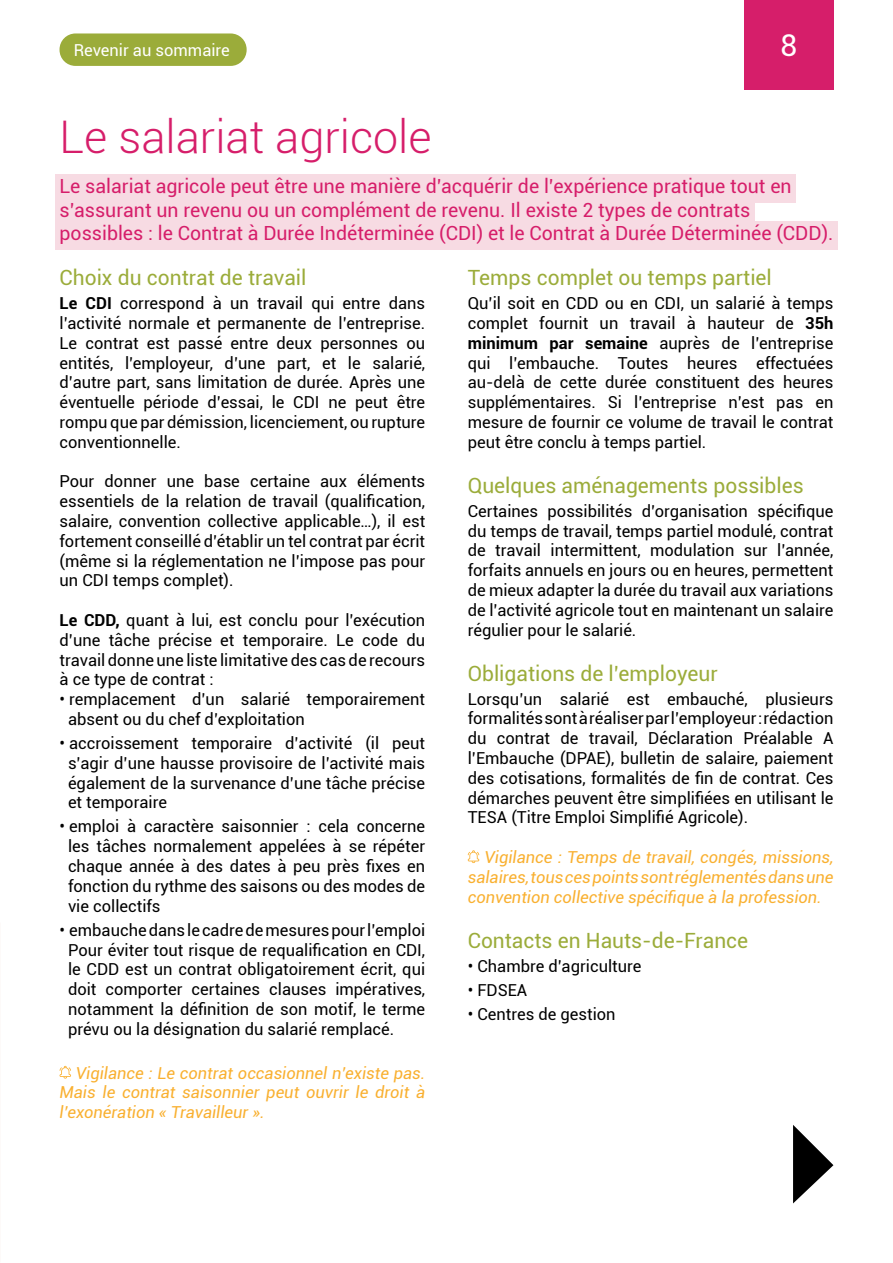
<style>
.page{position:relative;width:893px;height:1263px;background:#fff}
.page>*{position:absolute;margin:0;border:0;box-sizing:border-box;transform-origin:0 0}
.t1{font:300 45px "Roboto";color:#d61e6a}
.t2{font:30px "Roboto";color:#fff}
.t3{font:21px "Roboto";color:#9bac3a}
.t4{font:19.5px/23.4px "Roboto";color:#d61e6a}
.t5{font:16.5px/19.8px "Roboto";color:#000;text-align:justify}
.t6{font:italic 16.5px/19.8px "Roboto";color:#f9b030;text-align:justify}
.t7{font:16.5px "Roboto";color:#fff}
.s1{font-weight:700}
</style>
<div class="page">
<div style="left:55px;top:174px;width:741px;height:28px;background:#f7dbe3"></div>
<div style="left:55px;top:198px;width:700px;height:28px;background:#f7dbe3"></div>
<div style="left:55px;top:221px;width:783px;height:28px;background:#f7dbe3"></div>
<svg style="left:59px;top:1066px;width:12px;height:13px"></svg>
<svg style="left:468px;top:850px;width:11px;height:13px"></svg>
<div style="left:744px;top:0;width:89px;height:89px;background:#d61e6a"></div>
<svg style="left:793px;top:1125px;width:40px;height:78px"></svg>
<div style="left:60px;top:33px;width:187px;height:33px;background:#9bac3a;border-radius:16px"></div>
<p class="t7" style="left:74px;top:38px;width:158px">Revenir au sommaire</p>
<h2 class="t2" style="left:780px;top:24px;width:18px">8</h2>
<h1 class="t1" style="left:60px;top:106px;width:374px">Le salariat agricole</h1>
<p class="t4" style="left:60px;top:174px;width:775px">Le salariat agricole peut être une manière d’acquérir de l’expérience pratique tout en s’assurant un revenu ou un complément de revenu. Il existe 2 types de contrats possibles : le Contrat à Durée Indéterminée (CDI) et le Contrat à Durée Déterminée (CDD).</p>
<p class="t3" style="left:60px;top:263px;width:248px">Choix du contrat de travail</p>
<p class="t5" style="left:60px;top:293px;width:367px"><span class="s1">Le CDI</span> correspond à un travail qui entre dans l’activité normale et permanente de l’entreprise.<br>Le contrat est passé entre deux personnes ou entités, l’employeur, d’une part, et le salarié, d’autre part, sans limitation de durée. Après une éventuelle période d’essai, le CDI ne peut être rompu que par démission, licenciement, ou rupture conventionnelle.</p>
<p class="t5" style="left:60px;top:471px;width:367px">Pour donner une base certaine aux éléments essentiels de la relation de travail (qualification, salaire, convention collective applicable…), il est fortement conseillé d’établir un tel contrat par écrit (même si la réglementation ne l’impose pas pour un CDI temps complet).</p>
<p class="t5" style="left:60px;top:609px;width:367px"><span class="s1">Le CDD,</span> quant à lui, est conclu pour l’exécution d’une tâche précise et temporaire. Le code du travail donne une liste limitative des cas de recours à ce type de contrat :</p>
<p class="t5" style="left:68px;top:689px;width:359px;text-indent:-8px">• remplacement d’un salarié temporairement absent ou du chef d’exploitation</p>
<p class="t5" style="left:68px;top:733px;width:359px;text-indent:-8px">• accroissement temporaire d’activité (il peut s’agir d’une hausse provisoire de l’activité mais également de la survenance d’une tâche précise et temporaire</p>
<p class="t5" style="left:68px;top:816px;width:359px;text-indent:-8px">• emploi à caractère saisonnier : cela concerne les tâches normalement appelées à se répéter chaque année à des dates à peu près fixes en fonction du rythme des saisons ou des modes de vie collectifs</p>
<p class="t5" style="left:68px;top:919px;width:359px;text-indent:-8px">• embauche dans le cadre de mesures pour l’emploi Pour éviter tout risque de requalification en CDI, le CDD est un contrat obligatoirement écrit, qui doit comporter certaines clauses impératives, notamment la définition de son motif, le terme prévu ou la désignation du salarié remplacé.</p>
<p class="t6" style="left:60px;top:1062px;width:367px;text-indent:16px">Vigilance : Le contrat occasionnel n’existe pas.<br>Mais le contrat saisonnier peut ouvrir le droit à l’exonération « Travailleur ».</p>
<p class="t3" style="left:468px;top:263px;width:306px">Temps complet ou temps partiel</p>
<p class="t5" style="left:468px;top:293px;width:367px">Qu’il soit en CDD ou en CDI, un salarié à temps complet fournit un travail à hauteur de <span class="s1">35h minimum par semaine</span> auprès de l’entreprise qui l’embauche. Toutes heures effectuées au-delà de cette durée constituent des heures supplémentaires. Si l’entreprise n’est pas en mesure de fournir ce volume de travail le contrat peut être conclu à temps partiel.</p>
<p class="t3" style="left:468px;top:470px;width:338px">Quelques aménagements possibles</p>
<p class="t5" style="left:468px;top:500px;width:367px">Certaines possibilités d’organisation spécifique du temps de travail, temps partiel modulé, contrat de travail intermittent, modulation sur l’année, forfaits annuels en jours ou en heures, permettent de mieux adapter la durée du travail aux variations de l’activité agricole tout en maintenant un salaire régulier pour le salarié.</p>
<p class="t3" style="left:468px;top:658px;width:251px">Obligations de l’employeur</p>
<p class="t5" style="left:468px;top:688px;width:367px">Lorsqu’un salarié est embauché, plusieurs formalités sont à réaliser par l’employeur : rédaction du contrat de travail, Déclaration Préalable A l’Embauche (DPAE), bulletin de salaire, paiement des cotisations, formalités de fin de contrat. Ces démarches peuvent être simplifiées en utilisant le TESA (Titre Emploi Simplifié Agricole).</p>
<p class="t6" style="left:468px;top:847px;width:367px;text-indent:17px">Vigilance : Temps de travail, congés, missions, salaires, tous ces points sont réglementés dans une convention collective spécifique à la profession.</p>
<p class="t3" style="left:468px;top:925px;width:282px">Contacts en Hauts-de-France</p>
<p class="t5" style="left:468px;top:955px;width:175px">• Chambre d’agriculture</p>
<p class="t5" style="left:468px;top:979px;width:61px">• FDSEA</p>
<p class="t5" style="left:468px;top:1003px;width:149px">• Centres de gestion</p>
</div>
